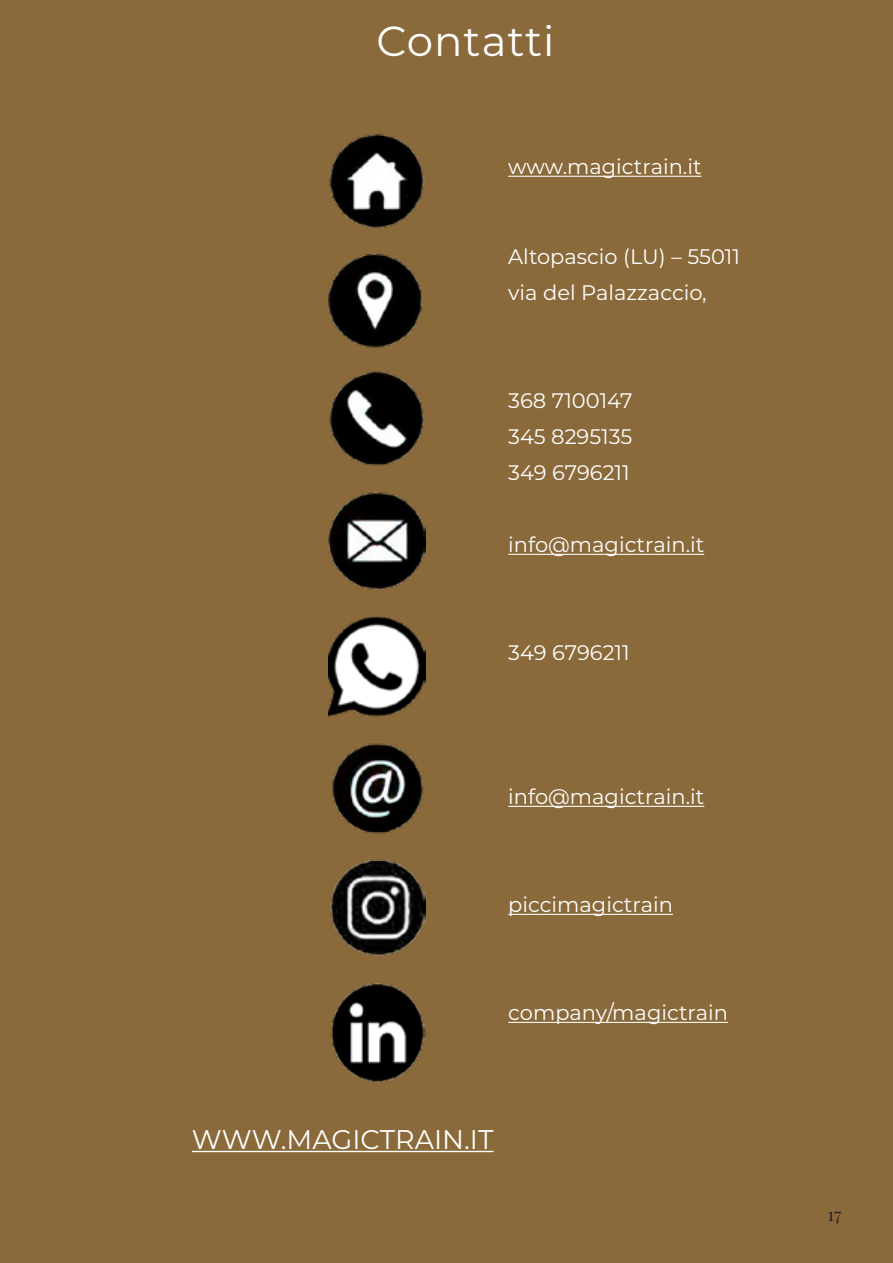
<style>
.page{position:relative;width:893px;height:1263px;background:#8a6a3b}
.page>*{position:absolute;margin:0;border:0;box-sizing:border-box;transform-origin:0 0}
.t1{font:42px "Montserrat";color:#fff}
.t2{font:27px "Montserrat";color:#fff}
.t3{font:21px/36px "Montserrat";color:#fff}
.t4{font:18px "Playfair Display";color:#242323}
</style>
<div class="page">
<img style="left:328px;top:133px;width:98px;height:949px">
<hr style="left:192px;top:1151px;width:302px;height:1px;background:#fff">
<hr style="left:508px;top:176px;width:193px;height:1px;background:#fff">
<hr style="left:508px;top:554px;width:196px;height:1px;background:#fff">
<hr style="left:508px;top:806px;width:196px;height:1px;background:#fff">
<hr style="left:508px;top:914px;width:165px;height:1px;background:#fff">
<hr style="left:508px;top:1022px;width:220px;height:1px;background:#fff">
<h1 class="t1" style="left:376px;top:12px;width:179px">Contatti</h1>
<p class="t3" style="left:508px;top:148px;width:195px">www.magictrain.it</p>
<p class="t3" style="left:508px;top:238px;width:233px">Altopascio (LU) – 55011 via del Palazzaccio,</p>
<p class="t3" style="left:508px;top:382px;width:126px;text-align:justify">368 7100147<br>345 8295135<br>349 6796211</p>
<p class="t3" style="left:508px;top:526px;width:198px">info@magictrain.it</p>
<p class="t3" style="left:508px;top:634px;width:123px">349 6796211</p>
<p class="t3" style="left:508px;top:778px;width:198px">info@magictrain.it</p>
<p class="t3" style="left:508px;top:886px;width:166px">piccimagictrain</p>
<p class="t3" style="left:508px;top:994px;width:221px">company/magictrain</p>
<p class="t2" style="left:192px;top:1121px;width:303px">WWW.MAGICTRAIN.IT</p>
<p class="t4" style="left:828px;top:1200px;width:15px">17</p>
</div>
